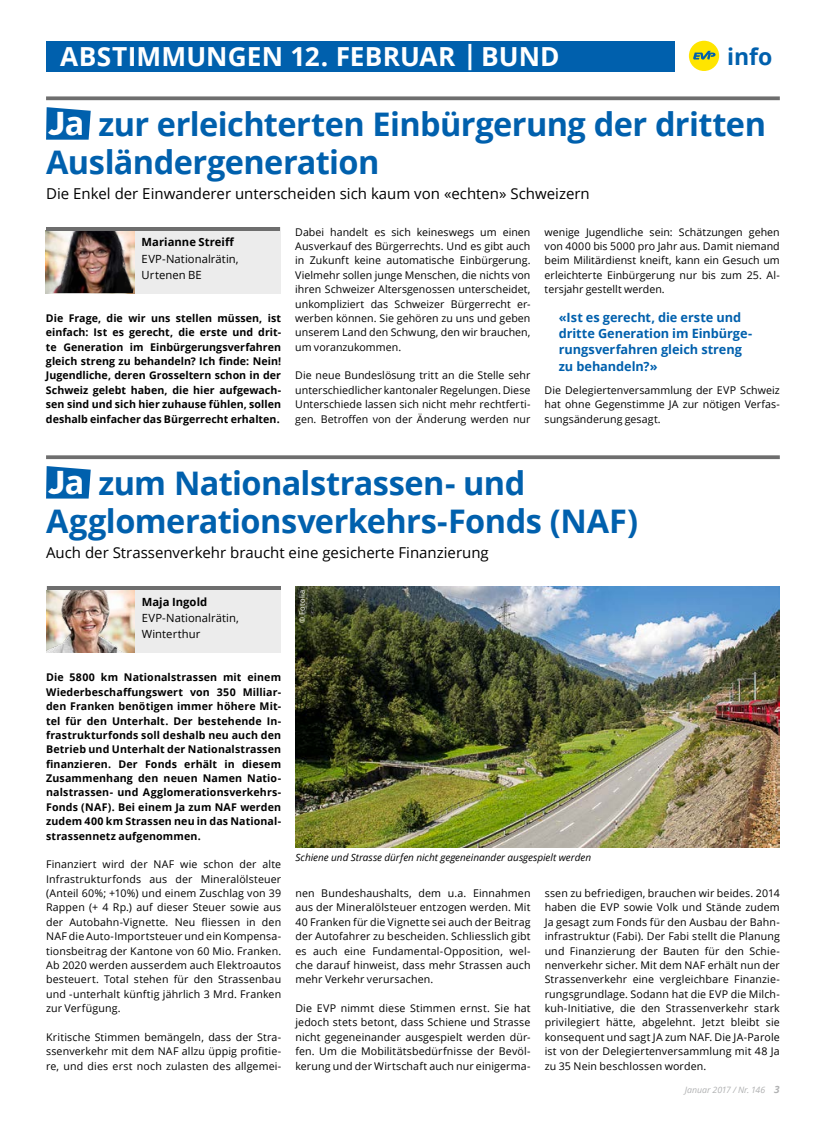
<style>
.page{position:relative;width:833px;height:1134px;background:#fff}
.page>*{position:absolute;margin:0;border:0;box-sizing:border-box;transform-origin:0 0}
.t1{font:700 32.5px/38.8px "Open Sans";letter-spacing:-.02em;color:#0060ad}
.t2{font:700 26.25px "Open Sans";letter-spacing:.005em;color:#fff}
.t3{font:700 23px "Open Sans";color:#0060ad}
.t4{font:15px "Open Sans";color:#000}
.t5{font:700 12.75px/16.2px "Open Sans";letter-spacing:-.005em;color:#0060ad}
.t6{font:11.25px/16.2px "Open Sans";letter-spacing:.005em;color:#000}
.t7{font:700 11.25px "Open Sans";letter-spacing:.005em;color:#000}
.t8{font:10.62px/14.4px "Open Sans";letter-spacing:.01em;color:#000;text-align:justify}
.t9{font:700 10.62px/14.4px "Open Sans";letter-spacing:.01em;color:#000;text-align:justify}
.t10{font:italic 10px "Open Sans";color:#000}
.t11{font:italic 8.75px "Open Sans";letter-spacing:-.005em;color:#b1b2b3}
.t12{font:7.5px "Open Sans";letter-spacing:.025em;color:#fff}
.s1{font-family:"DIN";font-weight:900;color:#fff}
.s2{color:#fff}
.s3{font-weight:700;font-size:10px}
</style>
<div class="page">
<div style="left:689px;top:41px;width:30px;height:30px;background:#ffe500;border-radius:50%"></div>
<svg style="left:693px;top:51px;width:22px;height:9px"></svg>
<div style="left:46px;top:41px;width:628px;height:30px;background:#0060ad"></div>
<div style="left:46px;top:227px;width:234px;height:66px;background:#ececec"></div>
<img style="left:46px;top:231px;width:5px;height:62px">
<img style="left:51px;top:231px;width:83px;height:62px">
<hr style="left:46px;top:227px;width:234px;height:4px;background:#6e6e6e">
<svg style="left:46px;top:96px;width:734px;height:4px;background:#7d7d7d"></svg>
<svg style="left:46px;top:107px;width:45px;height:33px"></svg>
<svg style="left:46px;top:455px;width:734px;height:4px;background:#7a7a7a"></svg>
<svg style="left:46px;top:466px;width:45px;height:33px"></svg>
<div style="left:46px;top:586px;width:234px;height:67px;background:#ececec"></div>
<img style="left:46px;top:590px;width:88px;height:63px">
<hr style="left:47px;top:587px;width:233px;height:3px;background:#6e6e6e">
<img style="left:295px;top:586px;width:485px;height:261px">
<h2 class="t2" style="left:60px;top:38px;width:501px">ABSTIMMUNGEN 12. FEBRUAR | BUND</h2>
<h3 class="t3" style="left:727px;top:40px;width:47px">info</h3>
<h1 class="t1" style="left:46px;top:104px;width:721px"><span class="s1">J</span><span class="s2">a</span> zur erleichterten Einbürgerung der dritten<br>Ausländergeneration</h1>
<h3 class="t4" style="left:46px;top:183px;width:545px">Die Enkel der Einwanderer unterscheiden sich kaum von «echten» Schweizern</h3>
<p class="t7" style="left:142px;top:234px;width:94px">Marianne Streiff</p>
<p class="t6" style="left:142px;top:250px;width:99px">EVP-Nationalrätin,<br>Urtenen BE</p>
<p class="t9" style="left:46px;top:311px;width:237px">Die Frage, die wir uns stellen müssen, ist einfach: Ist es gerecht, die erste und drit&shy;te Generation im Einbürgerungsverfahren gleich streng zu behandeln? Ich finde: Nein!<br>Jugendliche, deren Grosseltern schon in der Schweiz gelebt haben, die hier aufgewach&shy;sen sind und sich hier zuhause fühlen, sollen deshalb einfacher das Bürgerrecht erhalten.</p>
<p class="t8" style="left:295px;top:224px;width:237px">Dabei handelt es sich keineswegs um einen Ausverkauf des Bürgerrechts. Und es gibt auch in Zukunft keine automatische Einbürgerung.<br>Vielmehr sollen junge Menschen, die nichts von ihren Schweizer Altersgenossen unterscheidet, unkompliziert das Schweizer Bürgerrecht er&shy;werben können. Sie gehören zu uns und geben unserem Land den Schwung, den wir brauchen, um voranzukommen.</p>
<p class="t8" style="left:295px;top:368px;width:237px">Die neue Bundeslösung tritt an die Stelle sehr unterschiedlicher kantonaler Regelungen. Diese Unterschiede lassen sich nicht mehr rechtferti&shy;gen. Betroffen von der Änderung werden nur</p>
<p class="t8" style="left:544px;top:224px;width:237px">wenige Jugendliche sein: Schätzungen gehen von 4000 bis 5000 pro Jahr aus. Damit niemand beim Militärdienst kneift, kann ein Gesuch um erleichterte Einbürgerung nur bis zum 25. Al&shy;tersjahr gestellt werden.</p>
<p class="t5" style="left:559px;top:309px;width:195px">«Ist es gerecht, die erste und dritte Generation im Einbürge&shy;rungsverfahren gleich streng zu behandeln?»</p>
<p class="t8" style="left:544px;top:382px;width:237px">Die Delegiertenversammlung der EVP Schweiz hat ohne Gegenstimme JA zur nötigen Verfas&shy;sungsänderung gesagt.</p>
<h1 class="t1" style="left:46px;top:462px;width:593px"><span class="s1">J</span><span class="s2">a</span> zum Nationalstrassen- und<br>Agglomerationsverkehrs-Fonds (NAF)</h1>
<h3 class="t4" style="left:46px;top:542px;width:444px">Auch der Strassenverkehr braucht eine gesicherte Finanzierung</h3>
<p class="t7" style="left:142px;top:594px;width:67px">Maja Ingold</p>
<p class="t6" style="left:142px;top:609px;width:99px">EVP-Nationalrätin,<br>Winterthur</p>
<p class="t9" style="left:46px;top:670px;width:237px">Die 5800 km Nationalstrassen mit einem Wiederbeschaffungswert von 350 Milliar&shy;den Franken benötigen immer höhere Mit&shy;tel für den Unterhalt. Der bestehende In&shy;frastrukturfonds soll deshalb neu auch den Betrieb und Unterhalt der Nationalstrassen finanzieren. Der Fonds erhält in diesem Zusammenhang den neuen Namen Natio&shy;nalstrassen- und Agglomerationsverkehrs-Fonds (NAF). Bei einem Ja zum NAF werden zudem 400 km Strassen neu in das National&shy;strassennetz aufgenommen.</p>
<p class="t8" style="left:46px;top:857px;width:237px">Finanziert wird der NAF wie schon der alte Infrastrukturfonds aus der Mineralölsteuer (Anteil 60%; +10%) und einem Zuschlag von 39<br>Rappen (+ 4 Rp.) auf dieser Steuer sowie aus der Autobahn-Vignette. Neu fliessen in den NAF die Auto-Importsteuer und ein Kompensa&shy;tionsbeitrag der Kantone von 60 Mio. Franken.<br>Ab 2020 werden ausserdem auch Elektroautos besteuert. Total stehen für den Strassenbau und -unterhalt künftig jährlich 3 Mrd. Franken zur Verfügung.</p>
<p class="t8" style="left:46px;top:1029px;width:237px">Kritische Stimmen bemängeln, dass der Stra&shy;ssenverkehr mit dem NAF allzu üppig profitie&shy;re, und dies erst noch zulasten des allgemei-</p>
<p class="t12" style="left:297px;top:623px;width:34px;rotate:-90deg">© Fotolia</p>
<p class="t10" style="left:295px;top:850px;width:297px">Schiene und Strasse dürfen nicht gegeneinander ausgespielt werden</p>
<p class="t8" style="left:544px;top:886px;width:237px">ssen zu befriedigen, brauchen wir beides. 2014 haben die EVP sowie Volk und Stände zudem Ja gesagt zum Fonds für den Ausbau der Bahn&shy;infrastruktur (Fabi). Der Fabi stellt die Planung und Finanzierung der Bauten für den Schie&shy;nenverkehr sicher. Mit dem NAF erhält nun der Strassenverkehr eine vergleichbare Finanzie&shy;rungsgrundlage. Sodann hat die EVP die Milch&shy;kuh-Initiative, die den Strassenverkehr stark privilegiert hätte, abgelehnt. Jetzt bleibt sie konsequent und sagt JA zum NAF. Die JA-Parole ist von der Delegiertenversammlung mit 48 Ja zu 35 Nein beschlossen worden.</p>
<p class="t8" style="left:295px;top:886px;width:237px">nen Bundeshaushalts, dem u.a. Einnahmen aus der Mineralölsteuer entzogen werden. Mit 40 Franken für die Vignette sei auch der Beitrag der Autofahrer zu bescheiden. Schliesslich gibt es auch eine Fundamental-Opposition, wel&shy;che darauf hinweist, dass mehr Strassen auch mehr Verkehr verursachen.</p>
<p class="t8" style="left:295px;top:1001px;width:237px">Die EVP nimmt diese Stimmen ernst. Sie hat jedoch stets betont, dass Schiene und Strasse nicht gegeneinander ausgespielt werden dür&shy;fen. Um die Mobilitätsbedürfnisse der Bevöl&shy;kerung und der Wirtschaft auch nur einigerma-</p>
<p class="t11" style="left:685px;top:1084px;width:96px">Januar 2017 / Nr. 146 <span class="s3">3</span></p>
</div>
